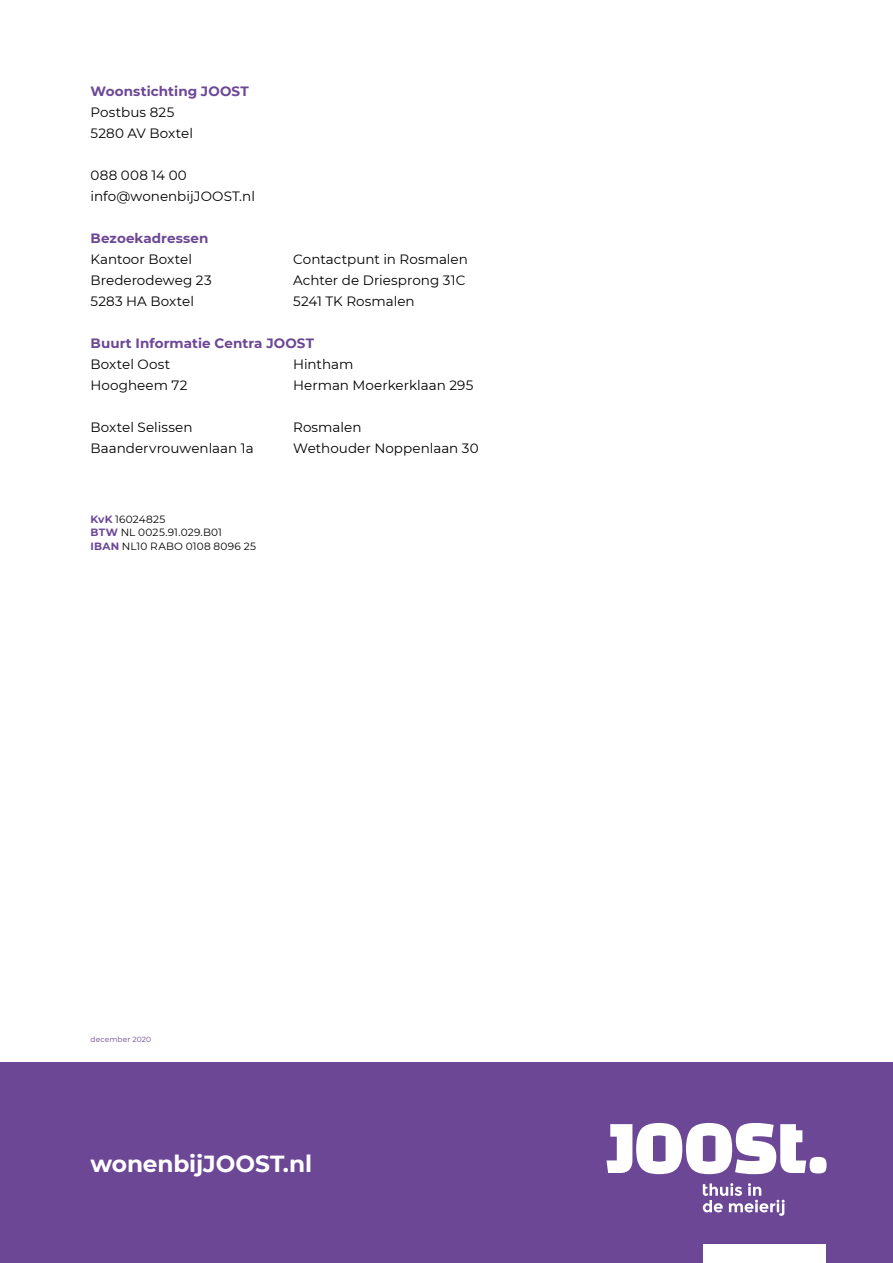
<style>
.page{position:relative;width:893px;height:1263px;background:#fff}
.page>*{position:absolute;margin:0;border:0;box-sizing:border-box;transform-origin:0 0}
.t1{font:700 23.25px "Montserrat";letter-spacing:-.005em;color:#fff}
.t2{font:13.5px/21px "Montserrat";letter-spacing:.005em;color:#000}
.t3{font:700 13.5px "Montserrat";letter-spacing:.005em;color:#6c4796}
.t4{font:10.5px/13.5px "Montserrat";letter-spacing:.02em;color:#000}
.t5{font:7.5px "Montserrat";letter-spacing:.015em;color:#6c4796}
.s1{font-weight:700;color:#6c4796}
</style>
<div class="page">
<div style="left:0;top:1063px;width:893px;height:200px;background:#6c4796"></div>
<div style="left:703px;top:1245px;width:123px;height:18px;background:#fff"></div>
<svg style="left:606px;top:1123px;width:221px;height:51px"></svg>
<svg style="left:703px;top:1183px;width:82px;height:33px"></svg>
<p class="t3" style="left:91px;top:81px;width:160px">Woonstichting JOOST</p>
<p class="t2" style="left:91px;top:101px;width:104px">Postbus 825<br>5280 AV Boxtel</p>
<p class="t2" style="left:91px;top:164px;width:166px">088 008 14 00 info@wonenbijJOOST.nl</p>
<p class="t3" style="left:91px;top:228px;width:119px">Bezoekadressen</p>
<p class="t2" style="left:91px;top:248px;width:123px">Kantoor Boxtel<br>Brederodeweg 23<br>5283 HA Boxtel</p>
<p class="t2" style="left:293px;top:248px;width:176px">Contactpunt in Rosmalen<br>Achter de Driesprong 31C<br>5241 TK Rosmalen</p>
<p class="t3" style="left:91px;top:333px;width:225px">Buurt Informatie Centra JOOST</p>
<p class="t2" style="left:91px;top:353px;width:99px">Boxtel Oost<br>Hoogheem 72</p>
<p class="t2" style="left:91px;top:416px;width:165px">Boxtel Selissen<br>Baandervrouwenlaan 1a</p>
<p class="t2" style="left:293px;top:353px;width:182px">Hintham<br>Herman Moerkerklaan 295</p>
<p class="t2" style="left:293px;top:416px;width:187px">Rosmalen<br>Wethouder Noppenlaan 30</p>
<p class="t4" style="left:91px;top:512px;width:167px"><span class="s1">KvK</span> 16024825<br><span class="s1">BTW</span> NL 0025.91.029.B01<br><span class="s1">IBAN</span> NL10 RABO 0108 8096 25</p>
<p class="t5" style="left:91px;top:1034px;width:62px">december 2020</p>
<h1 class="t1" style="left:91px;top:1147px;width:223px">wonenbijJOOST.nl</h1>
</div>
